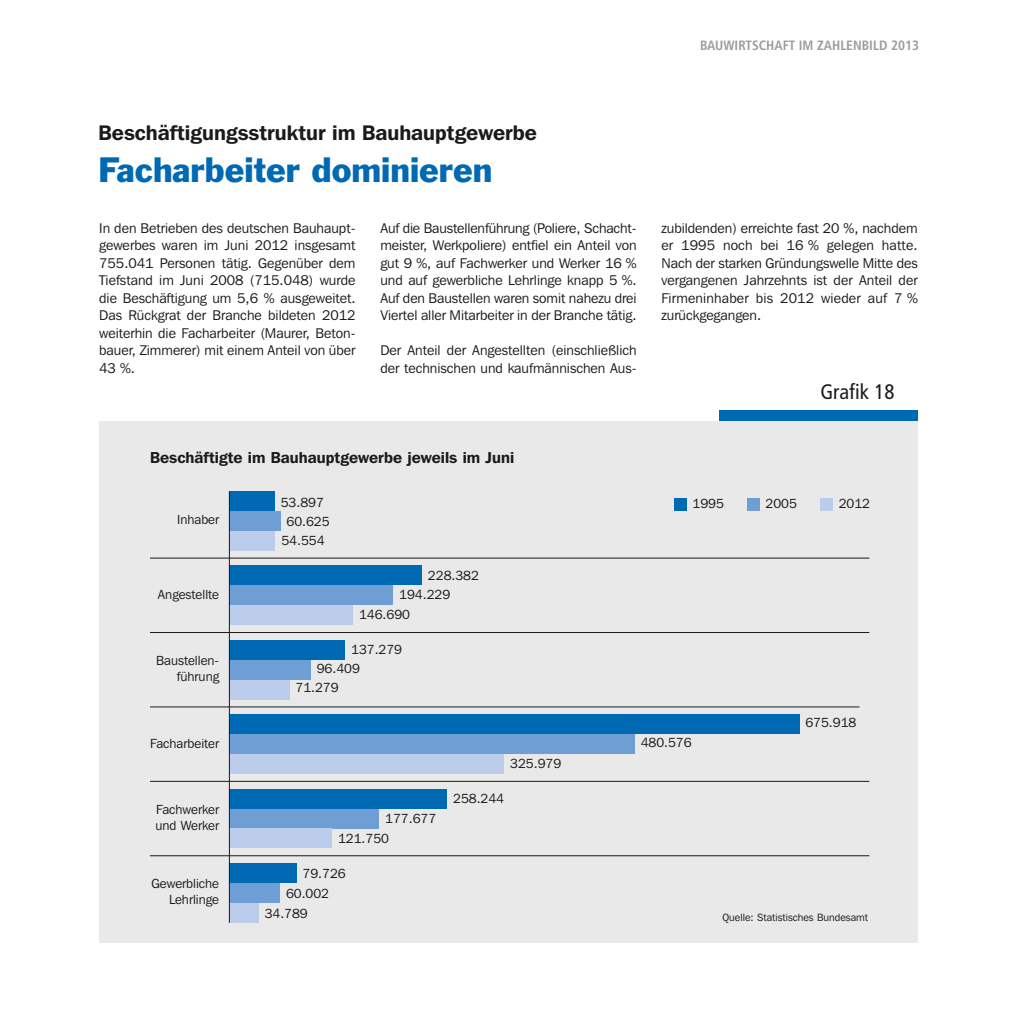
<style>
.page{position:relative;width:1017px;height:1017px;background:#fff}
.page>*{position:absolute;margin:0;border:0;box-sizing:border-box;transform-origin:0 0}
.t1{font:32.38px "Franklin Gothic BT";color:#0069b4}
.t2{font:600 21px "Franklin Gothic IT Cby BT";color:#1a1a18}
.t3{font:condensed 21px "Frutiger";color:#1a1a18}
.t4{font:600 15.75px "Franklin Gothic IT Cby BT";color:#1a1a18}
.t5{font:14px/17.5px "Franklin Gothic IT Cby BT";color:#1a1a18;text-align:justify}
.t6{font:700 condensed 13.47px "Frutiger";color:#9c9d9d}
.t7{font:13.12px/15.8px "Franklin Gothic IT Cby BT";color:#1a1a18}
.t8{font:10.5px "Franklin Gothic IT Cby BT";color:#1a1a18}
</style>
<div class="page">
<div style="left:99px;top:421px;width:819px;height:522px;background:#e9e9e9"></div>
<div style="left:719px;top:410px;width:199px;height:11px;background:#0069b4"></div>
<div style="left:229px;top:491px;width:46px;height:20px;background:#0069b4"></div>
<div style="left:229px;top:511px;width:51px;height:20px;background:#6f9ed4"></div>
<div style="left:229px;top:566px;width:193px;height:19px;background:#0069b4"></div>
<div style="left:229px;top:585px;width:164px;height:20px;background:#6f9ed4"></div>
<div style="left:229px;top:640px;width:116px;height:20px;background:#0069b4"></div>
<div style="left:229px;top:660px;width:82px;height:20px;background:#6f9ed4"></div>
<div style="left:229px;top:714px;width:570px;height:20px;background:#0069b4"></div>
<div style="left:229px;top:734px;width:406px;height:20px;background:#6f9ed4"></div>
<div style="left:229px;top:789px;width:218px;height:20px;background:#0069b4"></div>
<div style="left:229px;top:809px;width:150px;height:19px;background:#6f9ed4"></div>
<div style="left:229px;top:863px;width:68px;height:20px;background:#0069b4"></div>
<div style="left:229px;top:883px;width:51px;height:20px;background:#6f9ed4"></div>
<div style="left:229px;top:531px;width:46px;height:20px;background:#bccdeb"></div>
<div style="left:229px;top:605px;width:124px;height:20px;background:#bccdeb"></div>
<div style="left:229px;top:680px;width:60px;height:19px;background:#bccdeb"></div>
<div style="left:229px;top:754px;width:275px;height:20px;background:#bccdeb"></div>
<div style="left:229px;top:828px;width:103px;height:20px;background:#bccdeb"></div>
<div style="left:229px;top:903px;width:30px;height:20px;background:#bccdeb"></div>
<hr style="left:229px;top:491px;width:1px;height:432px;background:#1a1a18">
<hr style="left:150px;top:558px;width:719px;height:1px;background:#1a1a18">
<hr style="left:150px;top:632px;width:719px;height:1px;background:#1a1a18">
<hr style="left:150px;top:707px;width:709px;height:1px;background:#1a1a18">
<hr style="left:150px;top:781px;width:719px;height:1px;background:#1a1a18">
<hr style="left:150px;top:855px;width:719px;height:1px;background:#1a1a18">
<div style="left:674px;top:498px;width:12px;height:12px;background:#0069b4"></div>
<div style="left:747px;top:498px;width:13px;height:12px;background:#6f9ed4"></div>
<div style="left:820px;top:498px;width:13px;height:12px;background:#bccdeb"></div>
<p class="t6" style="left:700px;top:40px;width:220px">BAUWIRTSCHAFT IM ZAHLENBILD 2013</p>
<p class="t2" style="left:98px;top:125px;width:440px">Beschäftigungsstruktur im Bauhauptgewerbe</p>
<p class="t1" style="left:98px;top:157px;width:395px">Facharbeiter dominieren</p>
<p class="t5" style="left:99px;top:221px;width:258px">In den Betrieben des deutschen Bauhaupt&shy;gewerbes waren im Juni 2012 insgesamt 755.041 Personen tätig. Gegenüber dem Tiefstand im Juni 2008 (715.048) wurde die Beschäftigung um 5,6 % ausgeweitet.<br>Das Rückgrat der Branche bildeten 2012 weiterhin die Facharbeiter (Maurer, Beton&shy;bauer, Zimmerer) mit einem Anteil von über 43 %.</p>
<p class="t5" style="left:380px;top:221px;width:258px">Auf die Baustellenführung (Poliere, Schacht&shy;meister, Werkpoliere) entfiel ein Anteil von gut 9 %, auf Fachwerker und Werker 16 % und auf gewerbliche Lehrlinge knapp 5 %.<br>Auf den Baustellen waren somit nahezu drei Viertel aller Mitarbeiter in der Branche tätig.</p>
<p class="t5" style="left:380px;top:343px;width:258px">Der Anteil der Angestellten (einschließlich der technischen und kaufmännischen Aus-</p>
<p class="t4" style="left:150px;top:452px;width:366px">Beschäftigte im Bauhauptgewerbe jeweils im Juni</p>
<p class="t7" style="left:177px;top:513px;width:44px">Inhaber</p>
<p class="t7" style="left:158px;top:587px;width:63px">Angestellte</p>
<p class="t7" style="left:156px;top:654px;width:65px;text-align:right">Baustellen&shy;führung</p>
<p class="t7" style="left:281px;top:494px;width:50px;line-height:19.2px;text-align:center">53.897<br>60.625<br>54.554</p>
<p class="t7" style="left:428px;top:569px;width:52px">228.382</p>
<p class="t7" style="left:399px;top:588px;width:52px">194.229</p>
<p class="t7" style="left:359px;top:607px;width:52px">146.690</p>
<p class="t7" style="left:351px;top:642px;width:52px">137.279</p>
<p class="t7" style="left:317px;top:662px;width:45px">96.409</p>
<p class="t7" style="left:295px;top:681px;width:45px">71.279</p>
<p class="t5" style="left:661px;top:221px;width:258px">zubildenden) erreichte fast 20 %, nachdem er 1995 noch bei 16 % gelegen hatte.<br>Nach der starken Gründungswelle Mitte des vergangenen Jahrzehnts ist der Anteil der Firmeninhaber bis 2012 wieder auf 7 % zurückgegangen.</p>
<p class="t3" style="left:820px;top:383px;width:76px">Grafik 18</p>
<p class="t7" style="left:692px;top:497px;width:33px">1995</p>
<p class="t7" style="left:766px;top:497px;width:33px">2005</p>
<p class="t7" style="left:839px;top:497px;width:33px">2012</p>
<p class="t7" style="left:805px;top:716px;width:52px">675.918</p>
<p class="t7" style="left:150px;top:736px;width:71px">Facharbeiter</p>
<p class="t7" style="left:155px;top:803px;width:65px">Fachwerker und Werker</p>
<p class="t7" style="left:151px;top:877px;width:69px;text-align:right">Gewerbliche<br>Lehrlinge</p>
<p class="t7" style="left:338px;top:810px;width:100px;line-height:20.1px;text-indent:47px">177.677<br>121.750</p>
<p class="t7" style="left:303px;top:867px;width:45px">79.726</p>
<p class="t7" style="left:286px;top:886px;width:45px">60.002</p>
<p class="t7" style="left:265px;top:907px;width:45px">34.789</p>
<p class="t7" style="left:510px;top:757px;width:52px">325.979</p>
<p class="t7" style="left:453px;top:792px;width:52px">258.244</p>
<p class="t7" style="left:641px;top:736px;width:52px">480.576</p>
<p class="t8" style="left:722px;top:913px;width:147px">Quelle: Statistisches Bundesamt</p>
</div>
